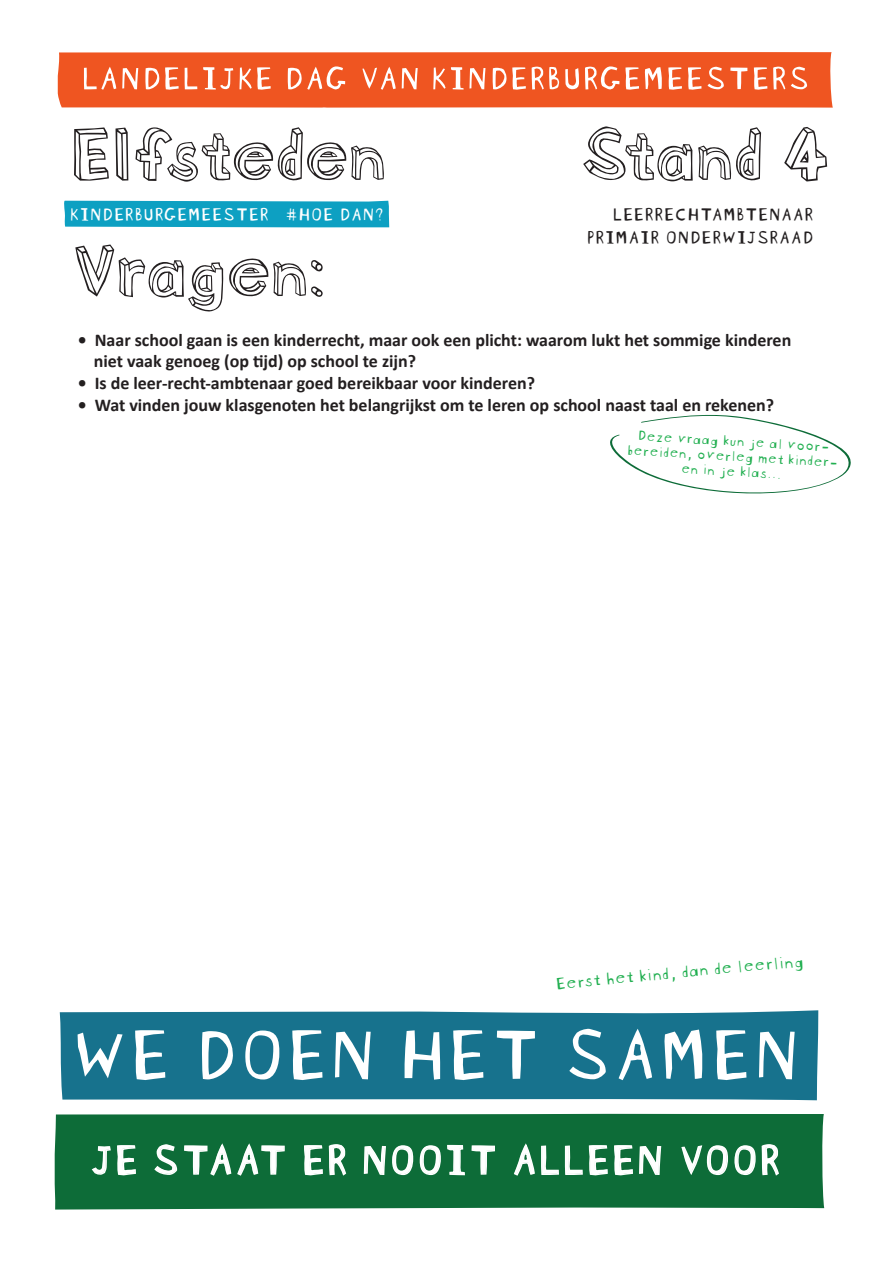
<style>
.page{position:relative;width:893px;height:1263px;background:#fff}
.page>*{position:absolute;margin:0;border:0;box-sizing:border-box;transform-origin:0 0}
.t1{font:78px "Blockhead OT Unplugged";letter-spacing:-.01em;color:#fff}
.t2{font:70.5px "Blockhead OT";color:#231f20}
.t3{font:45px "Blockhead OT Unplugged";color:#fff}
.t4{font:19.5px/23.4px "Blockhead OT Unplugged";color:#231f20;text-align:right}
.t5{font:19.5px "Blockhead OT Unplugged";color:#fff}
.t6{font:700 18px/21.6px "Calibri";color:#231f20}
.t7{font:18px "Blockhead OT Unplugged";color:#21af50}
.t8{font:15px/15px "Blockhead OT Unplugged";color:#21af50;text-align:center}
</style>
<div class="page">
<svg style="left:58px;top:52px;width:775px;height:56px;background:#f0693b"></svg>
<div style="left:64px;top:201px;width:325px;height:26px;background:#0da0c2"></div>
<div style="left:60px;top:1010px;width:758px;height:90px;background:#17728d"></div>
<svg style="left:610px;top:414px;width:241px;height:80px"></svg>
<div style="left:55px;top:1114px;width:769px;height:95px;background:#0d6c38"></div>
<svg style="left:91px;top:1144px;width:46px;height:32px"></svg>
<svg style="left:153px;top:1142px;width:133px;height:35px;background:#38865b"></svg>
<svg style="left:303px;top:1143px;width:44px;height:34px"></svg>
<svg style="left:363px;top:1144px;width:133px;height:32px;background:#428c64"></svg>
<svg style="left:513px;top:1142px;width:149px;height:35px;background:#3e8a60"></svg>
<svg style="left:680px;top:1143px;width:100px;height:34px;background:#448d65"></svg>
<h2 class="t2" style="left:71px;top:93px;width:317px">Elfsteden</h2>
<h2 class="t2" style="left:582px;top:93px;width:248px">Stand 4</h2>
<p class="t5" style="left:69px;top:198px;width:316px">KINDERBURGEMEESTER #HOE DAN?</p>
<h2 class="t2" style="left:71px;top:209px;width:255px">Vragen:</h2>
<p class="t4" style="left:586px;top:200px;width:229px">LEERRECHTAMBTENAAR<br>PRIMAIR ONDERWIJSRAAD</p>
<p class="t6" style="left:94px;top:328px;width:699px;text-indent:-16px">• Naar school gaan is een kinderrecht, maar ook een plicht: waarom lukt het sommige kinderen niet vaak genoeg (op tijd) op school te zijn?</p>
<p class="t6" style="left:78px;top:372px;width:459px">• Is de leer-recht-ambtenaar goed bereikbaar voor kinderen?</p>
<p class="t6" style="left:78px;top:393px;width:698px">• Wat vinden jouw klasgenoten het belangrijkst om te leren op school naast taal en rekenen?</p>
<p class="t8" style="left:628px;top:426px;width:212px;rotate:3deg">Deze vraag kun je al voor&shy;bereiden, overleg met kinder&shy;en in je klas...</p>
<p class="t7" style="left:554px;top:968px;width:251px;rotate:-5deg">Eerst het kind, dan de leerling</p>
<h1 class="t1" style="left:67px;top:990px;width:732px">WE DOEN HET SAMEN</h1>
<h3 class="t3" style="left:90px;top:1123px;width:691px">JE STAAT ER NOOIT ALLEEN VOOR</h3>
</div>
